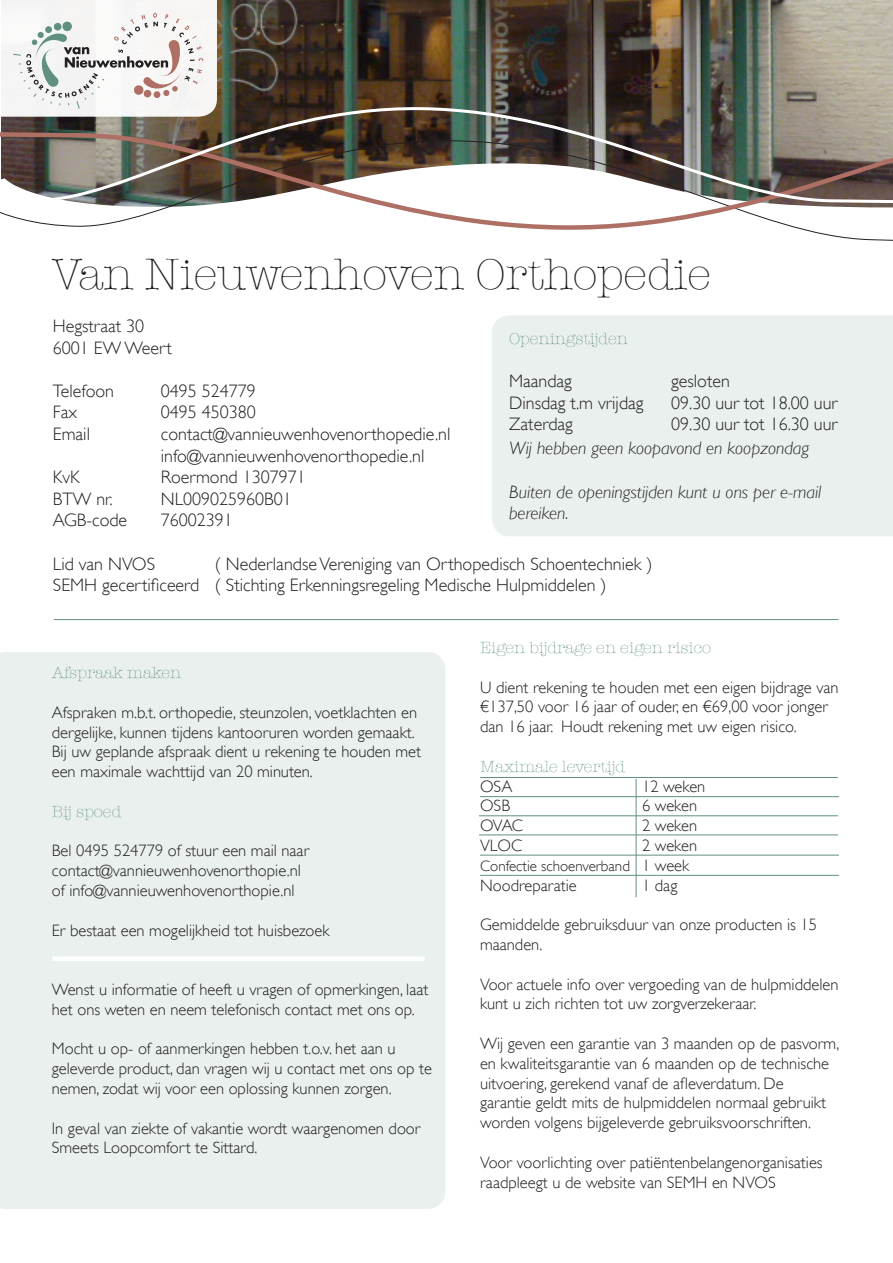
<style>
.page{position:relative;width:893px;height:1263px;background:#fff}
.page>*{position:absolute;margin:0;border:0;box-sizing:border-box;transform-origin:0 0}
.t1{font:300 45px "American Typewriter";color:#231f20}
.t2{font:300 18px "Gill Sans";color:#231f20}
.t3{font:italic 300 18px/21.6px "Gill Sans";color:#231f20}
.t4{font:300 16.5px/19.8px "Gill Sans";color:#231f20}
.t5{font:300 16.5px "American Typewriter";color:#619080}
.t6{font:300 15px "Gill Sans";color:#231f20}
.s1{font-size:16.5px}
</style>
<div class="page">
<div style="left:0;top:652px;width:445px;height:557px;background:#eaf0ee"></div>
<img style="left:217px;top:0;width:676px;height:107px">
<svg style="left:0;top:205px;width:893px;height:25px"></svg>
<img style="left:0;top:107px;width:893px;height:98px">
<div style="left:492px;top:315px;width:401px;height:221px;background:#eaf0ee"></div>
<hr style="left:54px;top:619px;width:784px;height:1px;background:#619080">
<div style="left:53px;top:956px;width:372px;height:5px;background:#fff"></div>
<svg style="left:0;top:0;width:217px;height:117px"></svg>
<hr style="left:480px;top:777px;width:358px;height:1px;background:#619080">
<hr style="left:636px;top:779px;width:1px;height:118px;background:#619080">
<hr style="left:480px;top:796px;width:359px;height:1px;background:#619080">
<hr style="left:479px;top:815px;width:359px;height:1px;background:#619080">
<hr style="left:479px;top:834px;width:359px;height:1px;background:#619080">
<hr style="left:480px;top:855px;width:359px;height:1px;background:#619080">
<hr style="left:480px;top:875px;width:359px;height:1px;background:#619080">
<p class="t1" style="left:53px;top:241px;width:660px">Van Nieuwenhoven Orthopedie</p>
<p class="t2" style="left:53px;top:312px;width:93px">Hegstraat 30</p>
<p class="t2" style="left:53px;top:333px;width:120px">6001 EW Weert</p>
<p class="t2" style="left:53px;top:377px;width:63px">Telefoon</p>
<p class="t2" style="left:161px;top:377px;width:97px">0495 524779</p>
<p class="t2" style="left:53px;top:398px;width:26px">Fax</p>
<p class="t2" style="left:161px;top:398px;width:97px">0495 450380</p>
<p class="t2" style="left:53px;top:420px;width:39px">Email</p>
<p class="t2" style="left:161px;top:420px;width:291px">contact@vannieuwenhovenorthopedie.nl</p>
<p class="t2" style="left:161px;top:441px;width:265px">info@vannieuwenhovenorthopedie.nl</p>
<p class="t2" style="left:53px;top:463px;width:28px">KvK</p>
<p class="t2" style="left:161px;top:463px;width:146px">Roermond 1307971</p>
<p class="t2" style="left:53px;top:485px;width:61px">BTW nr.</p>
<p class="t2" style="left:161px;top:485px;width:132px">NL009025960B01</p>
<p class="t2" style="left:53px;top:506px;width:76px">AGB-code</p>
<p class="t2" style="left:161px;top:506px;width:73px">76002391</p>
<p class="t2" style="left:53px;top:549px;width:104px">Lid van NVOS</p>
<p class="t2" style="left:215px;top:549px;width:439px">( Nederlandse Vereniging van Orthopedisch Schoentechniek )</p>
<p class="t2" style="left:53px;top:571px;width:555px">SEMH gecertificeerd ( Stichting Erkenningsregeling Medische Hulpmiddelen )</p>
<p class="t5" style="left:509px;top:326px;width:120px">Openingstijden</p>
<p class="t2" style="left:509px;top:367px;width:64px">Maandag</p>
<p class="t2" style="left:671px;top:367px;width:60px">gesloten</p>
<p class="t2" style="left:509px;top:389px;width:136px">Dinsdag t.m vrijdag</p>
<p class="t2" style="left:671px;top:389px;width:168px">09.30 uur tot 18.00 uur</p>
<p class="t2" style="left:509px;top:410px;width:65px">Zaterdag</p>
<p class="t2" style="left:671px;top:410px;width:168px">09.30 uur tot 16.30 uur</p>
<p class="t3" style="left:509px;top:438px;width:301px">Wij hebben geen koopavond en koopzondag</p>
<p class="t3" style="left:509px;top:481px;width:314px">Buiten de openingstijden kunt u ons per e-mail bereiken.</p>
<p class="t5" style="left:52px;top:661px;width:131px">Afspraak maken</p>
<p class="t4" style="left:52px;top:702px;width:367px">Afspraken m.b.t. orthopedie, steunzolen, voetklachten en dergelijke, kunnen tijdens kantooruren worden gemaakt.</p>
<p class="t4" style="left:52px;top:741px;width:371px">Bij uw geplande afspraak dient u rekening te houden met een maximale wachttijd van 20 minuten.</p>
<p class="t5" style="left:52px;top:799px;width:71px">Bij spoed</p>
<p class="t4" style="left:52px;top:840px;width:259px">Bel 0495 524779 of stuur een mail naar</p>
<p class="t4" style="left:52px;top:860px;width:251px">contact@vannieuwenhovenorthopie.nl</p>
<p class="t4" style="left:52px;top:880px;width:244px">of info@vannieuwenhovenorthopie.nl</p>
<p class="t4" style="left:52px;top:919px;width:279px">Er bestaat een mogelijkheid tot huisbezoek</p>
<p class="t4" style="left:52px;top:979px;width:378px">Wenst u informatie of heeft u vragen of opmerkingen, laat het ons weten en neem telefonisch contact met ons op.</p>
<p class="t4" style="left:52px;top:1038px;width:382px">Mocht u op- of aanmerkingen hebben t.o.v. het aan u geleverde product, dan vragen wij u contact met ons op te nemen, zodat wij voor een oplossing kunnen zorgen.</p>
<p class="t4" style="left:52px;top:1117px;width:370px">In geval van ziekte of vakantie wordt waargenomen door<br>Smeets Loopcomfort te Sittard.</p>
<p class="t5" style="left:480px;top:635px;width:233px">Eigen bijdrage en eigen risico</p>
<p class="t4" style="left:480px;top:676px;width:360px">U dient rekening te houden met een eigen bijdrage van €137,50 voor 16 jaar of ouder, en €69,00 voor jonger dan 16 jaar. Houdt rekening met uw eigen risico.</p>
<p class="t5" style="left:480px;top:754px;width:147px">Maximale levertijd</p>
<p class="t4" style="left:480px;top:775px;width:34px">OSA</p>
<p class="t4" style="left:642px;top:775px;width:65px">12 weken</p>
<p class="t4" style="left:480px;top:795px;width:32px">OSB</p>
<p class="t4" style="left:642px;top:795px;width:57px">6 weken</p>
<p class="t4" style="left:480px;top:815px;width:45px">OVAC</p>
<p class="t4" style="left:642px;top:815px;width:57px">2 weken</p>
<p class="t4" style="left:480px;top:835px;width:44px">VLOC</p>
<p class="t4" style="left:642px;top:835px;width:57px">2 weken</p>
<p class="t6" style="left:480px;top:854px;width:211px">Confectie schoenverband <span class="s1">1 week</span></p>
<p class="t4" style="left:480px;top:874px;width:98px">Noodreparatie</p>
<p class="t4" style="left:642px;top:874px;width:37px">1 dag</p>
<p class="t4" style="left:480px;top:914px;width:338px">Gemiddelde gebruiksduur van onze producten is 15 maanden.</p>
<p class="t4" style="left:480px;top:973px;width:360px">Voor actuele info over vergoeding van de hulpmiddelen kunt u zich richten tot uw zorgverzekeraar.</p>
<p class="t4" style="left:480px;top:1033px;width:361px">Wij geven een garantie van 3 maanden op de pasvorm, en kwaliteitsgarantie van 6 maanden op de technische uitvoering, gerekend vanaf de afleverdatum. De<br>garantie geldt mits de hulpmiddelen normaal gebruikt worden volgens bijgeleverde gebruiksvoorschriften.</p>
<p class="t4" style="left:480px;top:1152px;width:344px">Voor voorlichting over patiëntenbelangenorganisaties</p>
<p class="t4" style="left:480px;top:1171px;width:297px">raadpleegt u de website van SEMH en NVOS</p>
</div>
